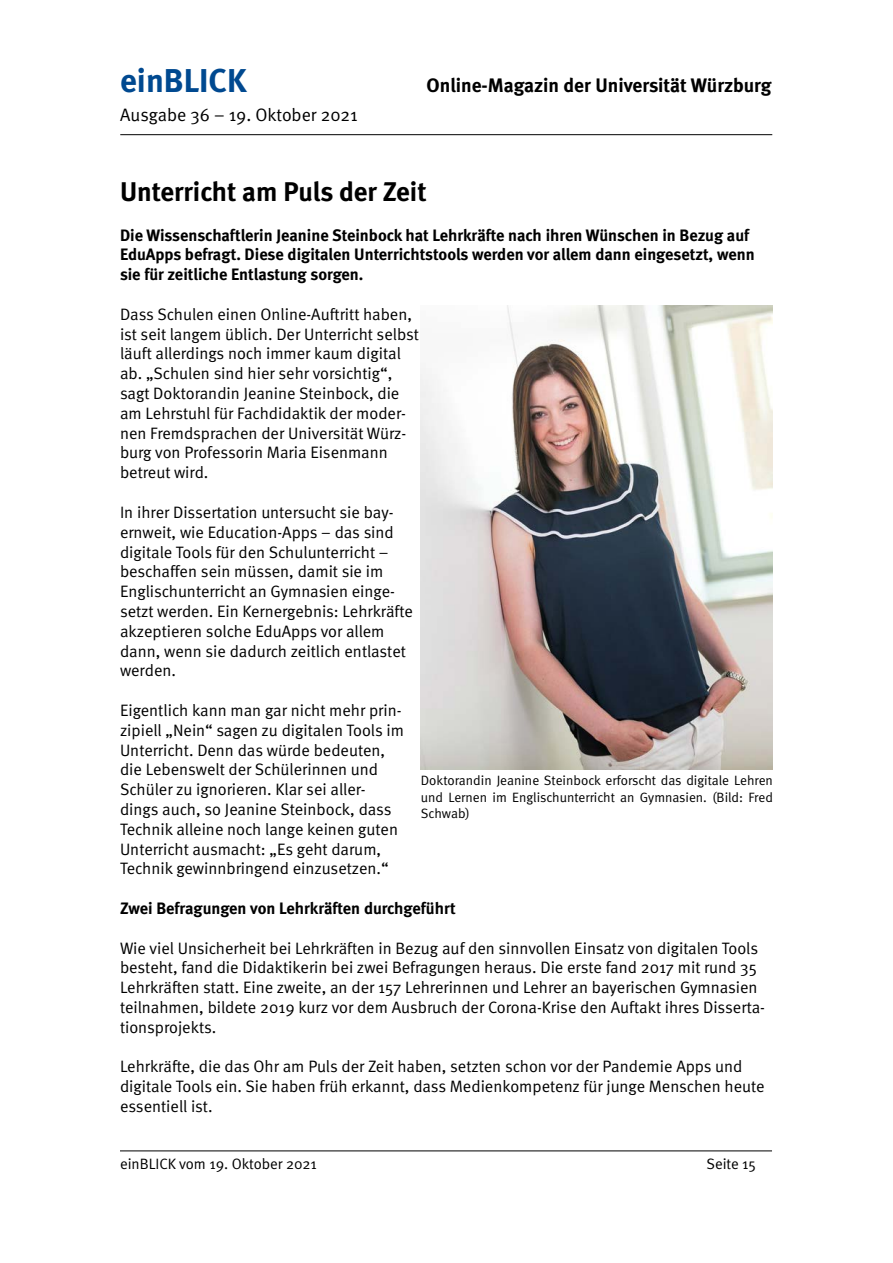
<style>
.page{position:relative;width:893px;height:1263px;background:#fff}
.page>*{position:absolute;margin:0;border:0;box-sizing:border-box;transform-origin:0 0}
.t1{font:700 33px "Meta";color:#004990}
.t2{font:700 27px "Meta";color:#000}
.t3{font:700 19.5px "Meta";color:#000}
.t4{font:18px "Meta Normal";color:#000}
.t5{font:16.5px/19.8px "Meta Normal";color:#000}
.t6{font:700 16.5px/19.8px "Meta";color:#000}
.t7{font:15px "Meta Normal";color:#000}
.t8{font:13.5px/16.2px "Meta Normal";color:#000;text-align:justify}
</style>
<div class="page">
<hr style="left:120px;top:134px;width:652px;height:1px;background:#000">
<hr style="left:120px;top:1150px;width:652px;height:1px;background:#000">
<img style="left:421px;top:305px;width:351px;height:465px">
<h1 class="t1" style="left:120px;top:61px;width:128px">einBLICK</h1>
<p class="t3" style="left:427px;top:74px;width:346px">Online-Magazin der Universität Würzburg</p>
<p class="t4" style="left:120px;top:105px;width:239px">Ausgabe 36 – 19. Oktober 2021</p>
<h2 class="t2" style="left:120px;top:176px;width:308px">Unterricht am Puls der Zeit</h2>
<p class="t6" style="left:120px;top:225px;width:636px">Die Wissenschaftlerin Jeanine Steinbock hat Lehrkräfte nach ihren Wünschen in Bezug auf<br>EduApps befragt. Diese digitalen Unterrichtstools werden vor allem dann eingesetzt, wenn sie für zeitliche Entlastung sorgen.</p>
<p class="t5" style="left:120px;top:304px;width:300px">Dass Schulen einen Online-Auftritt haben, ist seit langem üblich. Der Unterricht selbst läuft allerdings noch immer kaum digital ab. „Schulen sind hier sehr vorsichtig“, sagt Doktorandin Jeanine Steinbock, die am Lehrstuhl für Fachdidaktik der moder&shy;nen Fremdsprachen der Universität Würz&shy;burg von Professorin Maria Eisenmann betreut wird.</p>
<p class="t5" style="left:120px;top:502px;width:294px">In ihrer Dissertation untersucht sie bay&shy;ernweit, wie Education-Apps – das sind digitale Tools für den Schulunterricht – beschaffen sein müssen, damit sie im Englischunterricht an Gymnasien einge&shy;setzt werden. Ein Kernergebnis: Lehrkräfte akzeptieren solche EduApps vor allem dann, wenn sie dadurch zeitlich entlastet werden.</p>
<p class="t5" style="left:120px;top:700px;width:285px">Eigentlich kann man gar nicht mehr prin&shy;zipiell „Nein“ sagen zu digitalen Tools im Unterricht. Denn das würde bedeuten, die Lebenswelt der Schülerinnen und Schüler zu ignorieren. Klar sei aller&shy;dings auch, so Jeanine Steinbock, dass Technik alleine noch lange keinen guten Unterricht ausmacht: „Es geht darum, Technik gewinnbringend einzusetzen.“</p>
<p class="t6" style="left:120px;top:898px;width:337px">Zwei Befragungen von Lehrkräften durchgeführt</p>
<p class="t5" style="left:120px;top:938px;width:647px">Wie viel Unsicherheit bei Lehrkräften in Bezug auf den sinnvollen Einsatz von digitalen Tools besteht, fand die Didaktikerin bei zwei Befragungen heraus. Die erste fand 2017 mit rund 35<br>Lehrkräften statt. Eine zweite, an der 157 Lehrerinnen und Lehrer an bayerischen Gymnasien teilnahmen, bildete 2019 kurz vor dem Ausbruch der Corona-Krise den Auftakt ihres Disserta&shy;tionsprojekts.</p>
<p class="t5" style="left:120px;top:1056px;width:646px">Lehrkräfte, die das Ohr am Puls der Zeit haben, setzten schon vor der Pandemie Apps und digitale Tools ein. Sie haben früh erkannt, dass Medienkompetenz für junge Menschen heute essentiell ist.</p>
<p class="t8" style="left:421px;top:772px;width:354px">Doktorandin Jeanine Steinbock erforscht das digitale Lehren und Lernen im Englischunterricht an Gymnasien. (Bild: Fred Schwab)</p>
<p class="t7" style="left:120px;top:1155px;width:198px">einBLICK vom 19. Oktober 2021</p>
<p class="t7" style="left:706px;top:1155px;width:51px">Seite 15</p>
</div>
